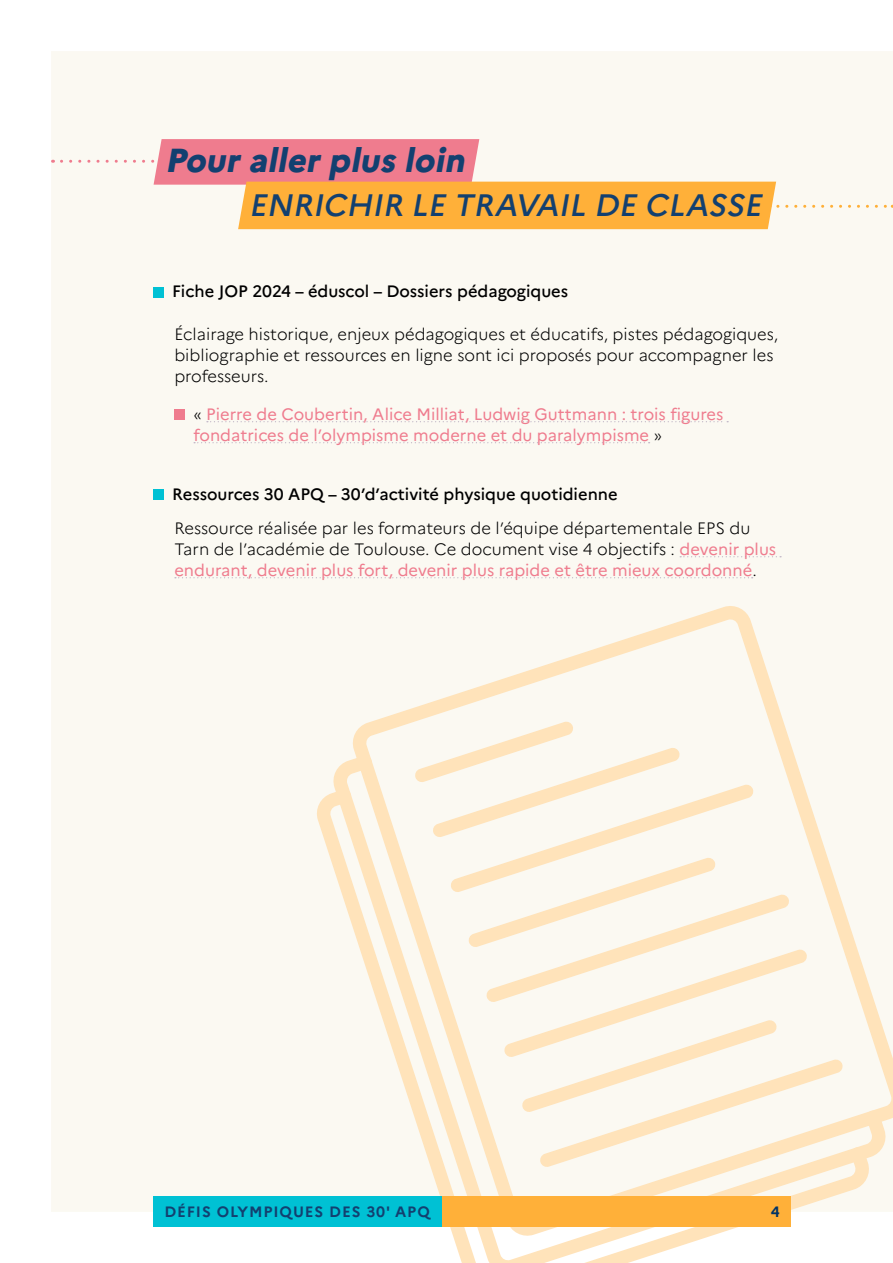
<style>
.page{position:relative;width:893px;height:1263px;background:#fff}
.page>*{position:absolute;margin:0;border:0;box-sizing:border-box;transform-origin:0 0}
.t1{font:italic 800 33.3px "Marianne";color:#134070}
.t2{font:italic 500 31.05px "Marianne";color:#134070}
.t3{font:300 16.5px/21px "Marianne";color:#000}
.t4{font:16.5px/21px "Marianne";color:#ef7c8e}
.t5{font:500 16.5px "Marianne";color:#000}
.t6{font:700 15px "Marianne";letter-spacing:.06em;color:#134070}
.t7{font:700 15px "Marianne";color:#036}
.s1{font-weight:300;color:#000}
.s2{font-weight:400;color:#ef7c8e}
</style>
<div class="page">
<div style="left:51px;top:51px;width:842px;height:1161px;background:#fbf9f2"></div>
<div style="left:158px;top:139px;width:317px;height:46px;background:#ef7c8e"></div>
<div style="left:242px;top:182px;width:530px;height:47px;background:#ffb039"></div>
<svg style="left:61px;top:160px;width:97px;height:3px"></svg>
<svg style="left:778px;top:205px;width:115px;height:3px"></svg>
<svg style="left:350px;top:603px;width:543px;height:609px;fill:#fbf9f2"></svg>
<svg style="left:331px;top:755px;width:557px;height:457px;fill:#fbf9f2"></svg>
<svg style="left:314px;top:789px;width:557px;height:474px;fill:#fbf9f2"></svg>
<div style="left:153px;top:1197px;width:289px;height:30px;background:#00c1d4"></div>
<div style="left:442px;top:1197px;width:349px;height:30px;background:#ffb039"></div>
<svg style="left:207px;top:421px;width:521px;height:1px"></svg>
<svg style="left:194px;top:442px;width:456px;height:1px"></svg>
<svg style="left:680px;top:556px;width:101px;height:1px"></svg>
<svg style="left:175px;top:577px;width:578px;height:1px"></svg>
<div style="left:153px;top:287px;width:10px;height:10px;background:#00c1d4"></div>
<div style="left:174px;top:409px;width:11px;height:11px;background:#ef7c8e"></div>
<div style="left:153px;top:490px;width:10px;height:10px;background:#00c1d4"></div>
<h1 class="t1" style="left:165px;top:140px;width:308px">Pour aller plus loin</h1>
<h2 class="t2" style="left:249px;top:186px;width:521px">ENRICHIR LE TRAVAIL DE CLASSE</h2>
<p class="t5" style="left:172px;top:281px;width:397px">Fiche JOP 2024 – éduscol – Dossiers pédagogiques</p>
<p class="t3" style="left:174px;top:323px;width:605px">Éclairage historique, enjeux pédagogiques et éducatifs, pistes pédagogiques, bibliographie et ressources en ligne sont ici proposés pour accompagner les professeurs.</p>
<p class="t4" style="left:193px;top:403px;width:531px"><span class="s1">«</span> Pierre de Coubertin, Alice Milliat, Ludwig Guttmann : trois figures fondatrices de l’olympisme moderne et du paralympisme <span class="s1">»</span></p>
<p class="t5" style="left:172px;top:484px;width:447px">Ressources 30 APQ – 30’d’activité physique quotidienne</p>
<p class="t3" style="left:174px;top:517px;width:603px">Ressource réalisée par les formateurs de l’équipe départementale EPS du<br>Tarn de l’académie de Toulouse. Ce document vise 4 objectifs : <span class="s2">devenir plus endurant, devenir plus fort, devenir plus rapide et être mieux coordonné</span>.</p>
<p class="t6" style="left:164px;top:1203px;width:267px">DÉFIS OLYMPIQUES DES 30' APQ</p>
<p class="t7" style="left:771px;top:1202px;width:10px">4</p>
</div>
